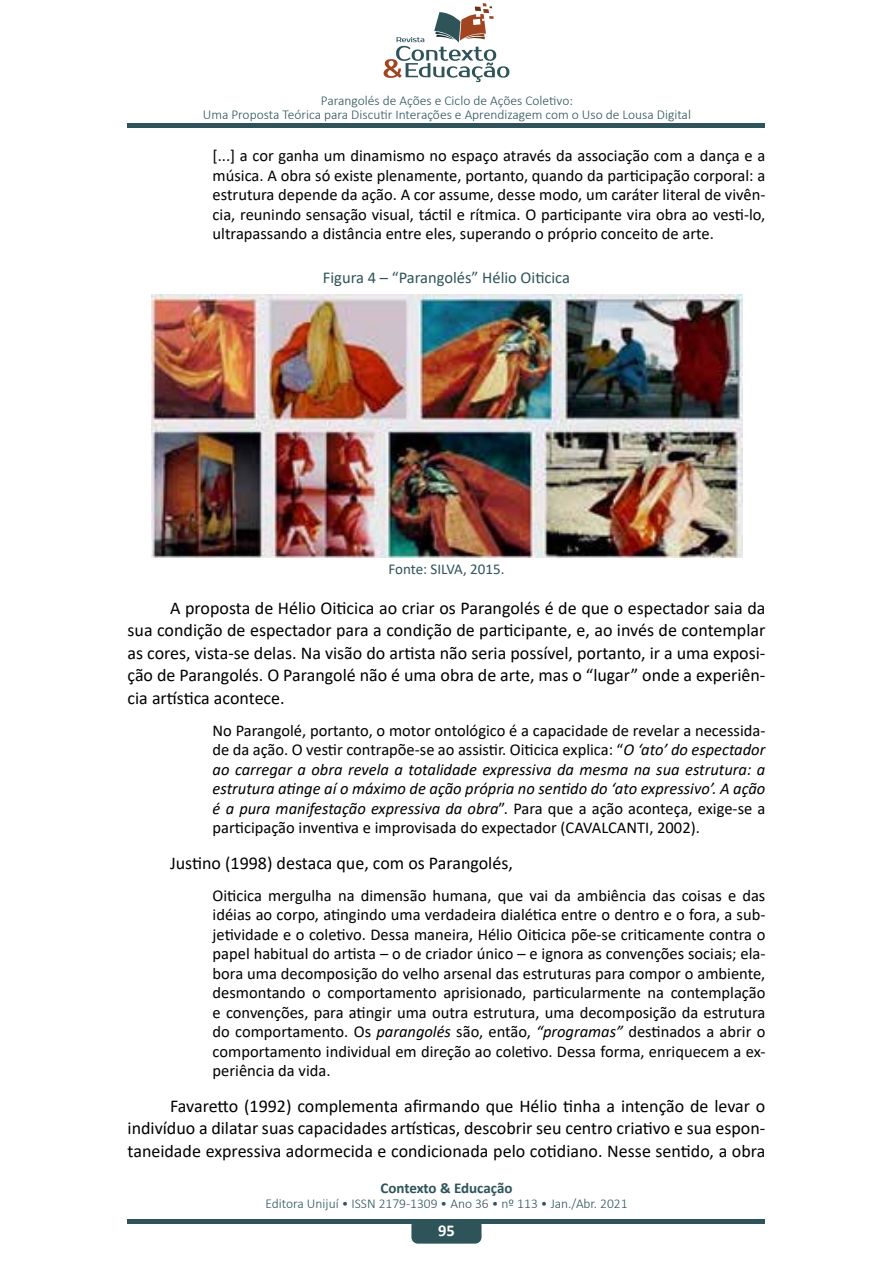
<style>
.page{position:relative;width:893px;height:1263px;background:#fff}
.page>*{position:absolute;margin:0;border:0;box-sizing:border-box;transform-origin:0 0}
.t1{font:18px/22.5px "Calibri";color:#000;text-align:justify}
.t2{font:16.5px/19.5px "Calibri";color:#000;text-align:justify}
.t3{font:16.5px "Calibri";color:#2e5459}
.t4{font:700 16.5px "Calibri";color:#fff}
.t5{font:700 15px "Calibri";letter-spacing:-.005em;color:#2e5459}
.t6{font:15px "Calibri";color:#2e5459}
.t7{font:300 13.5px/13.5px "Calibri";color:#2e5459;text-align:center}
.s1{font-style:italic}
</style>
<div class="page">
<div style="left:128px;top:1219px;width:637px;height:5px;background:#2e5459"></div>
<div style="left:411px;top:1219px;width:71px;height:24px;background:#2e5459;border-radius:6px"></div>
<div style="left:128px;top:123px;width:637px;height:5px;background:#2e5459"></div>
<svg style="left:384px;top:3px;width:125px;height:79px"></svg>
<img style="left:152px;top:295px;width:590px;height:262px">
<p class="t7" style="left:203px;top:94px;width:490px">Parangolés de Ações e Ciclo de Ações Coletivo:<br>Uma Proposta Teórica para Discutir Interações e Aprendizagem com o Uso de Lousa Digital</p>
<p class="t2" style="left:213px;top:146px;width:554px">[...] a cor ganha um dinamismo no espaço através da associação com a dança e a música. A obra só existe plenamente, portanto, quando da participação corporal: a estrutura depende da ação. A cor assume, desse modo, um caráter literal de vivên&shy;cia, reunindo sensação visual, táctil e rítmica. O participante vira obra ao vesti-lo, ultrapassando a distância entre eles, superando o próprio conceito de arte.</p>
<p class="t3" style="left:323px;top:266px;width:249px">Figura 4 – “Parangolés” Hélio Oiticica</p>
<p class="t6" style="left:389px;top:559px;width:117px">Fonte: SILVA, 2015.</p>
<p class="t1" style="left:128px;top:596px;width:639px;text-indent:43px">A proposta de Hélio Oiticica ao criar os Parangolés é de que o espectador saia da sua condição de espectador para a condição de participante, e, ao invés de contemplar as cores, vista-se delas. Na visão do artista não seria possível, portanto, ir a uma exposi&shy;ção de Parangolés. O Parangolé não é uma obra de arte, mas o “lugar” onde a experiên&shy;cia artística acontece.</p>
<p class="t2" style="left:213px;top:720px;width:554px">No Parangolé, portanto, o motor ontológico é a capacidade de revelar a necessida&shy;de da ação. O vestir contrapõe-se ao assistir. Oiticica explica: “<span class="s1">O ‘ato’ do espectador ao carregar a obra revela a totalidade expressiva da mesma na sua estrutura: a estrutura atinge aí o máximo de ação própria no sentido do ‘ato expressivo’. A ação é a pura manifestação expressiva da obra</span>”. Para que a ação aconteça, exige-se a participação inventiva e improvisada do expectador (CAVALCANTI, 2002).</p>
<p class="t1" style="left:170px;top:851px;width:344px">Justino (1998) destaca que, com os Parangolés,</p>
<p class="t2" style="left:213px;top:885px;width:554px">Oiticica mergulha na dimensão humana, que vai da ambiência das coisas e das idéias ao corpo, atingindo uma verdadeira dialética entre o dentro e o fora, a sub&shy;jetividade e o coletivo. Dessa maneira, Hélio Oiticica põe-se criticamente contra o papel habitual do artista – o de criador único – e ignora as convenções sociais; ela&shy;bora uma decomposição do velho arsenal das estruturas para compor o ambiente, desmontando o comportamento aprisionado, particularmente na contemplação e convenções, para atingir uma outra estrutura, uma decomposição da estrutura do comportamento. Os <span class="s1">parangolés</span> são, então, <span class="s1">“programas”</span> destinados a abrir o comportamento individual em direção ao coletivo. Dessa forma, enriquecem a ex&shy;periência da vida.</p>
<p class="t1" style="left:128px;top:1094px;width:639px;text-indent:43px">Favaretto (1992) complementa afirmando que Hélio tinha a intenção de levar o indivíduo a dilatar suas capacidades artísticas, descobrir seu centro criativo e sua espon&shy;taneidade expressiva adormecida e condicionada pelo cotidiano. Nesse sentido, a obra</p>
<p class="t5" style="left:380px;top:1177px;width:134px">Contexto &amp; Educação</p>
<p class="t7" style="left:265px;top:1196px;width:364px">Editora Unijuí • ISSN 2179-1309 • Ano 36 • nº 113 • Jan./Abr. 2021</p>
<p class="t4" style="left:438px;top:1219px;width:18px">95</p>
</div>
